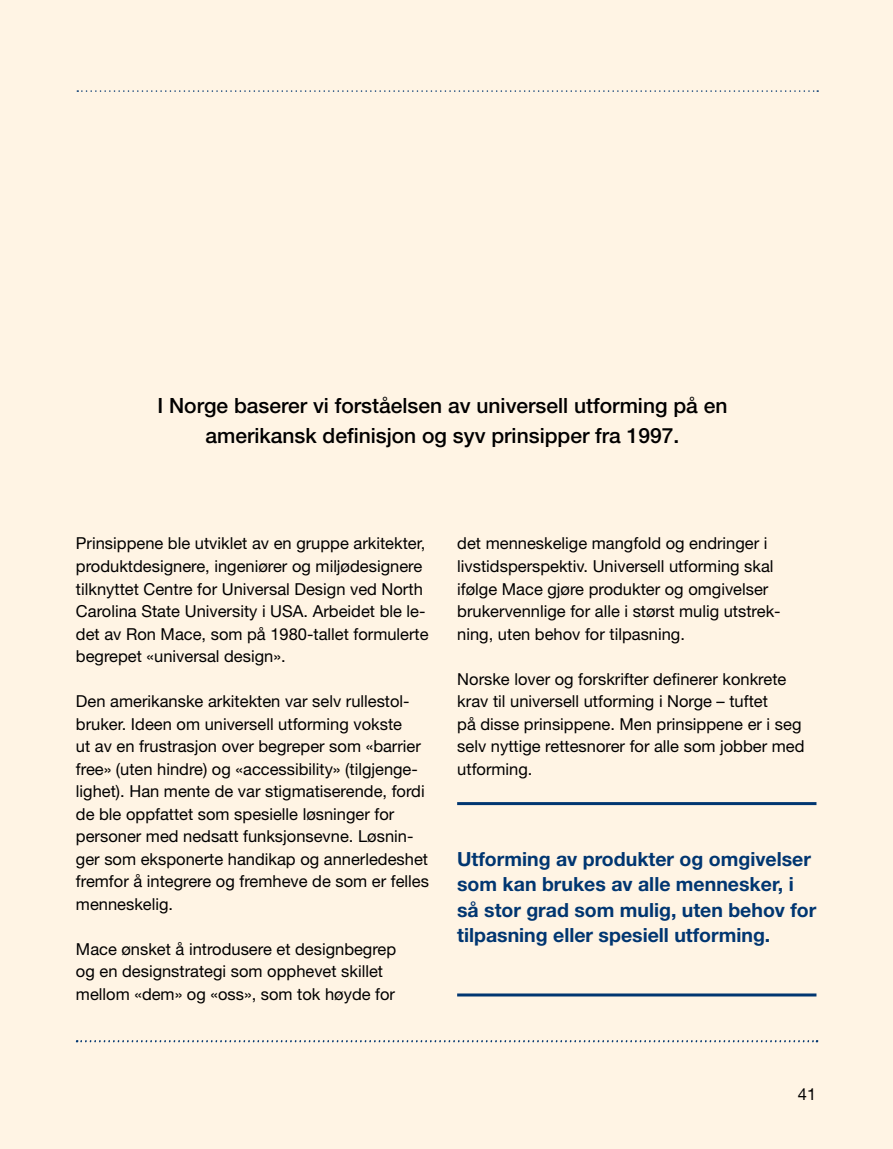
<style>
.page{position:relative;width:893px;height:1149px;background:#fff}
.page>*{position:absolute;margin:0;border:0;box-sizing:border-box;transform-origin:0 0}
.t1{font:500 21px/30px "Helvetica Neue LT Pro";color:#000;text-align:center}
.t2{font:700 19.5px/25.5px "Helvetica Neue LT Pro";color:#003671}
.t3{font:16.5px/22.5px "Helvetica Neue LT Pro";color:#000}
</style>
<div class="page">
<div style="left:0;top:0;width:893px;height:1148px;background:#fff4e4"></div>
<svg style="left:77px;top:90px;width:741px;height:2px"></svg>
<hr style="left:457px;top:801px;width:359px;height:3px;background:#003671">
<hr style="left:457px;top:993px;width:359px;height:3px;background:#003671">
<svg style="left:77px;top:1040px;width:741px;height:1px"></svg>
<p class="t1" style="left:157px;top:390px;width:572px">I Norge baserer vi forståelsen av universell utforming på en amerikansk definisjon og syv prinsipper fra 1997.</p>
<p class="t3" style="left:76px;top:531px;width:354px">Prinsippene ble utviklet av en gruppe arkitekter, produktdesignere, ingeniører og miljødesignere tilknyttet Centre for Universal Design ved North Carolina State University i USA. Arbeidet ble le&shy;det av Ron Mace, som på 1980-tallet formulerte begrepet «universal design».</p>
<p class="t3" style="left:76px;top:689px;width:354px">Den amerikanske arkitekten var selv rullestol&shy;bruker. Ideen om universell utforming vokste<br>ut av en frustrasjon over begreper som «barrier free» (uten hindre) og «accessibility» (tilgjenge&shy;lighet). Han mente de var stigmatiserende, fordi de ble oppfattet som spesielle løsninger for personer med nedsatt funksjonsevne. Løsnin&shy;ger som eksponerte handikap og annerledeshet fremfor å integrere og fremheve de som er felles menneskelig.</p>
<p class="t3" style="left:76px;top:937px;width:322px">Mace ønsket å introdusere et designbegrep og en designstrategi som opphevet skillet mellom «dem» og «oss», som tok høyde for</p>
<p class="t3" style="left:457px;top:531px;width:325px">det menneskelige mangfold og endringer i livstidsperspektiv. Universell utforming skal ifølge Mace gjøre produkter og omgivelser brukervennlige for alle i størst mulig utstrek&shy;ning, uten behov for tilpasning.</p>
<p class="t3" style="left:457px;top:667px;width:349px">Norske lover og forskrifter definerer konkrete krav til universell utforming i Norge – tuftet<br>på disse prinsippene. Men prinsippene er i seg selv nyttige rettesnorer for alle som jobber med utforming.</p>
<p class="t2" style="left:457px;top:845px;width:361px">Utforming av produkter og omgivelser som kan brukes av alle mennesker, i så stor grad som mulig, uten behov for tilpasning eller spesiell utforming.</p>
<p class="t3" style="left:798px;top:1081px;width:20px">41</p>
</div>
